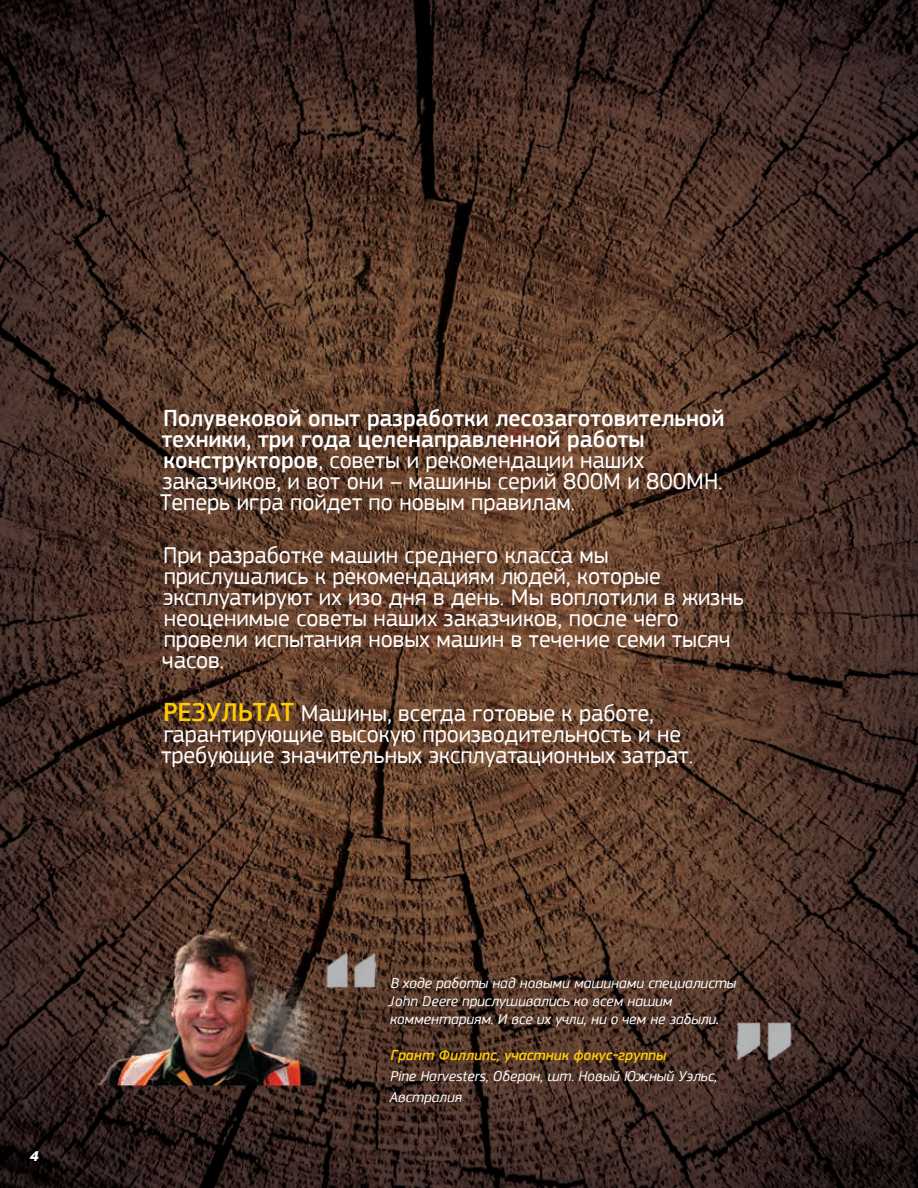
<style>
.page{position:relative;width:918px;height:1188px;background:#fff}
.page>*{position:absolute;margin:0;border:0;box-sizing:border-box;transform-origin:0 0}
.t1{font:24px/21px "PF Square Sans Pro";color:#fff}
.t2{font:italic 15px/18px "PF Square Sans Pro";color:#fff}
.t3{font:italic 500 15px "PF Square Sans Pro";color:#ffcb04}
.t4{font:italic 700 15px "PF Square Sans Pro";color:#fff}
.s1{font-weight:500}
.s2{font-weight:500;font-size:27px;color:#ffcb04}
</style>
<div class="page">
<img style="left:0;top:0;width:918px;height:1188px">
<img style="left:317px;top:938px;width:71px;height:70px">
<img style="left:723px;top:1000px;width:78px;height:78px">
<p class="t4" style="left:30px;top:1147px;width:10px">4</p>
<p class="t1" style="left:160px;top:408px;width:566px"><span class="s1">Полувековой опыт разработки лесозаготовительной техники, три года целенаправленной работы конструкторов</span>, советы и рекомендации наших заказчиков, и вот они – машины серий 800М и 800МН.<br>Теперь игра пойдет по новым правилам.</p>
<p class="t1" style="left:162px;top:545px;width:583px">При разработке машин среднего класса мы прислушались к рекомендациям людей, которые эксплуатируют их изо дня в день. Мы воплотили в жизнь неоценимые советы наших заказчиков, после чего провели испытания новых машин в течение семи тысяч часов.</p>
<p class="t1" style="left:161px;top:703px;width:533px"><span class="s2">РЕЗУЛЬТАТ</span> Машины, всегда готовые к работе, гарантирующие высокую производительность и не требующие значительных эксплуатационных затрат.</p>
<p class="t2" style="left:388px;top:974px;width:350px">В ходе работы над новыми машинами специалисты<br>John Deere прислушивались ко всем нашим комментариям. И все их учли, ни о чем не забыли<span class="s1">.</span></p>
<p class="t3" style="left:391px;top:1046px;width:277px">Грант Филлипс, участник фокус-группы</p>
<p class="t2" style="left:390px;top:1066px;width:329px;line-height:21px">Pine Harvesters, Оберон, шт. Новый Южный Уэльс,<br>Австралия</p>
</div>
